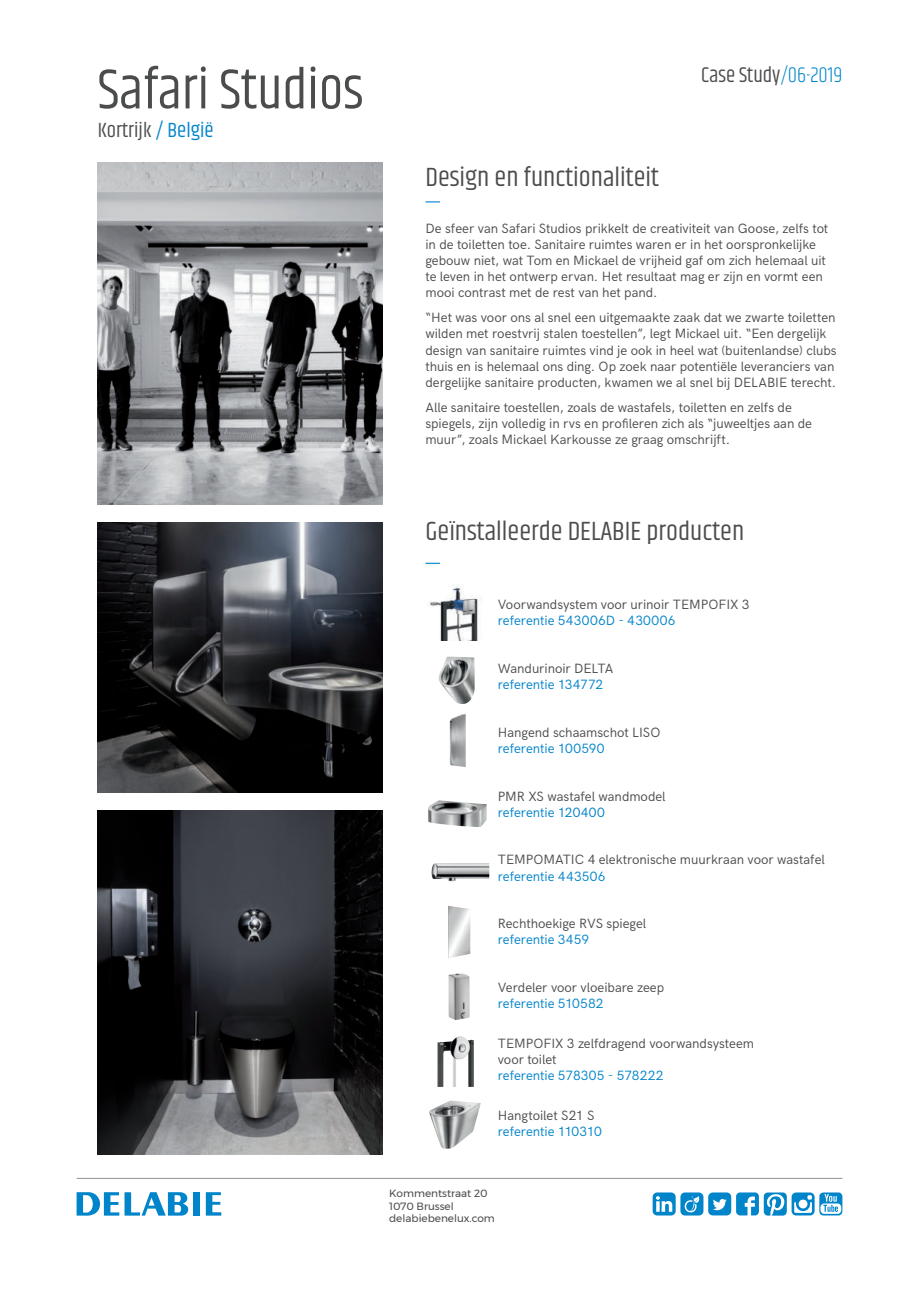
<style>
.page{position:relative;width:919px;height:1289px;background:#fff}
.page>*{position:absolute;margin:0;border:0;box-sizing:border-box;transform-origin:0 0}
.t1{font:57.75px "Khand";color:#4b4c4d;scale:.96 1}
.t2{font:27px "Khand";color:#4b4c4d}
.t3{font:21.9px "Khand";color:#4b4c4d;scale:.96 1}
.t4{font:21px "Khand";color:#4b4c4d}
.t5{font:13.5px/16.2px "HK Grotesk";letter-spacing:-.005em;color:#4b4c4d}
.t6{font:13.5px "HK Grotesk";letter-spacing:-.005em;color:#0084ca}
.t7{font:10.5px/12.6px "Montserrat";color:#4b4c4d}
.s1{font-weight:300;color:#0084ca}
.s2{color:#0084ca}
</style>
<div class="page">
<svg style="left:425px;top:201px;width:15px;height:1px"></svg>
<svg style="left:425px;top:562px;width:15px;height:2px"></svg>
<hr style="left:77px;top:1177px;width:765px;height:1px;background:#8f9598">
<img style="left:429px;top:585px;width:52px;height:55px">
<img style="left:438px;top:656px;width:36px;height:48px">
<img style="left:449px;top:714px;width:17px;height:53px">
<img style="left:428px;top:800px;width:59px;height:27px">
<img style="left:431px;top:863px;width:58px;height:18px">
<img style="left:448px;top:905px;width:22px;height:53px">
<img style="left:448px;top:973px;width:21px;height:46px">
<img style="left:437px;top:1036px;width:37px;height:50px">
<img style="left:429px;top:1100px;width:52px;height:49px">
<div style="left:193px;top:1192px;width:7px;height:23px;background:#0084ca"></div>
<svg style="left:206px;top:1192px;width:15px;height:23px"></svg>
<svg style="left:77px;top:1192px;width:111px;height:23px"></svg>
<svg style="left:652px;top:1192px;width:190px;height:23px"></svg>
<img style="left:98px;top:162px;width:285px;height:342px">
<img style="left:98px;top:522px;width:285px;height:270px">
<img style="left:98px;top:810px;width:285px;height:344px">
<h1 class="t1" style="left:98px;top:63px;width:278px">Safari Studios</h1>
<h3 class="t3" style="left:701px;top:64px;width:148px">Case Study<span class="s1">/06-2019</span></h3>
<h3 class="t4" style="left:98px;top:121px;width:117px">Kortrijk <span class="s2">/ België</span></h3>
<h2 class="t2" style="left:425px;top:164px;width:235px">Design en functionaliteit</h2>
<p class="t5" style="left:425px;top:221px;width:404px">De sfeer van Safari Studios prikkelt de creativiteit van Goose, zelfs tot in de toiletten toe. Sanitaire ruimtes waren er in het oorspronkelijke gebouw niet, wat Tom en Mickael de vrijheid gaf om zich helemaal uit te leven in het ontwerp ervan. Het resultaat mag er zijn en vormt een mooi contrast met de rest van het pand.</p>
<p class="t5" style="left:425px;top:311px;width:412px">“Het was voor ons al snel een uitgemaakte zaak dat we zwarte toiletten wilden met roestvrij stalen toestellen”, legt Mickael uit. “Een dergelijk design van sanitaire ruimtes vind je ook in heel wat (buitenlandse) clubs thuis en is helemaal ons ding. Op zoek naar potentiële leveranciers van dergelijke sanitaire producten, kwamen we al snel bij DELABIE terecht.</p>
<p class="t5" style="left:425px;top:400px;width:388px">Alle sanitaire toestellen, zoals de wastafels, toiletten en zelfs de spiegels, zijn volledig in rvs en profileren zich als “juweeltjes aan de muur”, zoals Mickael Karkousse ze graag omschrijft.</p>
<h2 class="t2" style="left:425px;top:519px;width:320px">Geïnstalleerde DELABIE producten</h2>
<p class="t5" style="left:497px;top:598px;width:253px">Voorwandsystem voor urinoir TEMPOFIX 3</p>
<p class="t6" style="left:497px;top:616px;width:179px">referentie 543006D - 430006</p>
<p class="t5" style="left:497px;top:661px;width:117px">Wandurinoir DELTA</p>
<p class="t6" style="left:497px;top:679px;width:107px">referentie 134772</p>
<p class="t5" style="left:497px;top:725px;width:164px">Hangend schaamschot LISO</p>
<p class="t6" style="left:497px;top:743px;width:108px">referentie 100590</p>
<p class="t5" style="left:497px;top:789px;width:169px">PMR XS wastafel wandmodel</p>
<p class="t6" style="left:497px;top:807px;width:108px">referentie 120400</p>
<p class="t5" style="left:497px;top:853px;width:328px">TEMPOMATIC 4 elektronische muurkraan voor wastafel</p>
<p class="t6" style="left:497px;top:871px;width:109px">referentie 443506</p>
<p class="t5" style="left:497px;top:917px;width:150px">Rechthoekige RVS spiegel</p>
<p class="t6" style="left:497px;top:934px;width:93px">referentie 3459</p>
<p class="t5" style="left:497px;top:980px;width:168px">Verdeler voor vloeibare zeep</p>
<p class="t6" style="left:497px;top:998px;width:107px">referentie 510582</p>
<p class="t5" style="left:497px;top:1036px;width:258px">TEMPOFIX 3 zelfdragend voorwandsysteem voor toilet</p>
<p class="t6" style="left:497px;top:1070px;width:167px">referentie 578305 - 578222</p>
<p class="t5" style="left:497px;top:1108px;width:98px">Hangtoilet S21 S</p>
<p class="t6" style="left:497px;top:1126px;width:105px">referentie 110310</p>
<p class="t7" style="left:389px;top:1187px;width:107px">Kommentstraat 20<br>1070 Brussel delabiebenelux.com</p>
</div>
